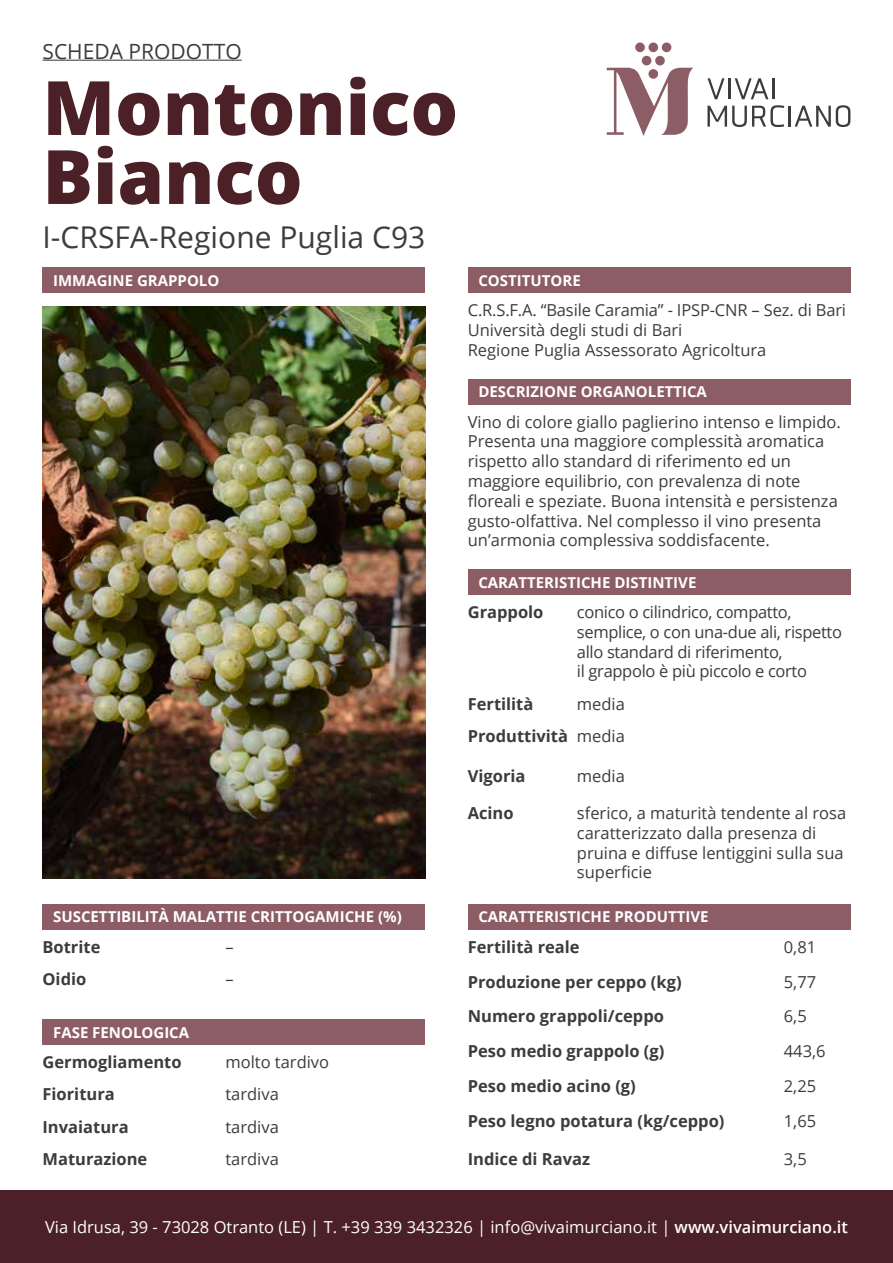
<style>
.page{position:relative;width:893px;height:1263px;background:#fff}
.page>*{position:absolute;margin:0;border:0;box-sizing:border-box;transform-origin:0 0}
.t1{font:800 75px/69px "Open Sans";color:#4b2026}
.t2{font:30px "Open Sans";color:#3c3c3b}
.t3{font:21px "Open Sans";color:#3c3c3b}
.t4{font:16.5px/19.8px "Open Sans";color:#3c3c3b}
.t5{font:700 16.5px/32.4px "Open Sans";color:#3c3c3b;text-align:right}
.t6{font:16.5px/19.8px "Open Sans";letter-spacing:-.02em;color:#3c3c3b}
.t7{font:16.5px "Open Sans";color:#fff}
.t8{font:700 15px "Open Sans";color:#fff}
.s1{font-weight:400}
.s2{font-weight:600}
</style>
<div class="page">
<div style="left:0;top:1191px;width:893px;height:72px;background:#4b2026"></div>
<svg style="left:607px;top:67px;width:86px;height:69px"></svg>
<div style="left:648px;top:69px;width:10px;height:10px;background:#8d5d66;border-radius:50%"></div>
<div style="left:655px;top:56px;width:10px;height:9px;background:#8d5d66;border-radius:50%"></div>
<div style="left:642px;top:56px;width:9px;height:9px;background:#8d5d66;border-radius:50%"></div>
<div style="left:648px;top:43px;width:10px;height:9px;background:#8d5d66;border-radius:50%"></div>
<div style="left:662px;top:43px;width:9px;height:9px;background:#8d5d66;border-radius:50%"></div>
<div style="left:635px;top:43px;width:10px;height:9px;background:#8d5d66;border-radius:50%"></div>
<svg style="left:707px;top:105px;width:77px;height:22px"></svg>
<hr style="left:788px;top:106px;width:3px;height:21px;background:#3c3c3b">
<svg style="left:795px;top:105px;width:55px;height:22px"></svg>
<svg style="left:707px;top:78px;width:18px;height:21px"></svg>
<hr style="left:728px;top:78px;width:3px;height:21px;background:#3c3c3b">
<svg style="left:735px;top:78px;width:33px;height:21px"></svg>
<hr style="left:772px;top:78px;width:3px;height:21px;background:#3c3c3b">
<hr style="left:43px;top:60px;width:199px;height:1px;background:#3c3c3b">
<div style="left:468px;top:267px;width:382px;height:26px;background:#8d5d66"></div>
<div style="left:468px;top:379px;width:382px;height:25px;background:#8d5d66"></div>
<div style="left:468px;top:904px;width:382px;height:25px;background:#8d5d66"></div>
<div style="left:468px;top:569px;width:382px;height:26px;background:#8d5d66"></div>
<div style="left:43px;top:267px;width:382px;height:26px;background:#8d5d66"></div>
<img style="left:43px;top:307px;width:382px;height:571px">
<div style="left:43px;top:904px;width:382px;height:25px;background:#8d5d66"></div>
<div style="left:43px;top:1019px;width:382px;height:26px;background:#8d5d66"></div>
<p class="t3" style="left:43px;top:37px;width:201px">SCHEDA PRODOTTO</p>
<h1 class="t1" style="left:43px;top:69px;width:417px">Montonico<br>Bianco</h1>
<h2 class="t2" style="left:43px;top:216px;width:384px">I-CRSFA-Regione Puglia C93</h2>
<p class="t8" style="left:53px;top:270px;width:168px">IMMAGINE GRAPPOLO</p>
<p class="t8" style="left:53px;top:906px;width:350px">SUSCETTIBILITÀ MALATTIE CRITTOGAMICHE (%)</p>
<p class="t5" style="left:43px;top:930px;width:59px">Botrite</p>
<p class="t4" style="left:225px;top:936px;width:10px">–</p>
<p class="t5" style="left:43px;top:962px;width:45px">Oidio</p>
<p class="t4" style="left:225px;top:969px;width:10px">–</p>
<p class="t8" style="left:53px;top:1022px;width:138px">FASE FENOLOGICA</p>
<p class="t5" style="left:43px;top:1045px;width:141px">Germogliamento</p>
<p class="t4" style="left:225px;top:1052px;width:105px">molto tardivo</p>
<p class="t5" style="left:43px;top:1078px;width:74px">Fioritura</p>
<p class="t4" style="left:225px;top:1084px;width:55px">tardiva</p>
<p class="t5" style="left:43px;top:1110px;width:88px">Invaiatura</p>
<p class="t4" style="left:225px;top:1116px;width:55px">tardiva</p>
<p class="t5" style="left:43px;top:1143px;width:106px">Maturazione</p>
<p class="t4" style="left:225px;top:1149px;width:55px">tardiva</p>
<p class="t8" style="left:478px;top:270px;width:104px">COSTITUTORE</p>
<p class="t4" style="left:468px;top:300px;width:380px">C.R.S.F.A. “Basile Caramia” - IPSP-CNR – Sez. di Bari<br>Università degli studi di Bari<br>Regione Puglia Assessorato Agricoltura</p>
<p class="t8" style="left:478px;top:381px;width:230px">DESCRIZIONE ORGANOLETTICA</p>
<p class="t4" style="left:468px;top:411px;width:375px">Vino di colore giallo paglierino intenso e limpido.<br>Presenta una maggiore complessità aromatica rispetto allo standard di riferimento ed un maggiore equilibrio, con prevalenza di note floreali e speziate. Buona intensità e persistenza gusto-olfattiva. Nel complesso il vino presenta un’armonia complessiva soddisfacente.</p>
<p class="t8" style="left:478px;top:572px;width:220px">CARATTERISTICHE DISTINTIVE</p>
<p class="t5" style="left:468px;top:595px;width:77px">Grappolo</p>
<p class="t6" style="left:577px;top:602px;width:267px">conico o cilindrico, compatto, semplice, o con una-due ali, rispetto allo standard di riferimento,<br>il grappolo è più piccolo e corto</p>
<p class="t5" style="left:468px;top:687px;width:67px">Fertilità</p>
<p class="t5" style="left:468px;top:687px;width:159px"><span class="s1">media<br></span>Produttività <span class="s1">media</span></p>
<p class="t5" style="left:468px;top:759px;width:59px">Vigoria</p>
<p class="t4" style="left:577px;top:765px;width:50px">media</p>
<p class="t5" style="left:468px;top:796px;width:47px">Acino</p>
<p class="t4" style="left:577px;top:802px;width:271px">sferico, a maturità tendente al rosa caratterizzato dalla presenza di pruina e diffuse lentiggini sulla sua superficie</p>
<p class="t8" style="left:478px;top:906px;width:232px">CARATTERISTICHE PRODUTTIVE</p>
<p class="t5" style="left:468px;top:930px;width:113px">Fertilità reale</p>
<p class="t4" style="left:784px;top:936px;width:34px">0,81</p>
<p class="t5" style="left:468px;top:965px;width:215px">Produzione per ceppo (kg)</p>
<p class="t4" style="left:784px;top:971px;width:34px">5,77</p>
<p class="t5" style="left:468px;top:1000px;width:198px">Numero grappoli/ceppo</p>
<p class="t4" style="left:784px;top:1006px;width:24px">6,5</p>
<p class="t5" style="left:468px;top:1035px;width:198px">Peso medio grappolo (g)</p>
<p class="t4" style="left:784px;top:1041px;width:43px">443,6</p>
<p class="t5" style="left:468px;top:1069px;width:170px">Peso medio acino (g)</p>
<p class="t4" style="left:784px;top:1076px;width:34px">2,25</p>
<p class="t5" style="left:468px;top:1104px;width:258px">Peso legno potatura (kg/ceppo)</p>
<p class="t4" style="left:784px;top:1110px;width:34px">1,65</p>
<p class="t5" style="left:468px;top:1143px;width:124px">Indice di Ravaz</p>
<p class="t4" style="left:784px;top:1149px;width:24px">3,5</p>
<p class="t7" style="left:45px;top:1216px;width:804px">Via Idrusa, 39 - 73028 Otranto (LE) | T. +39 339 3432326 | info@vivaimurciano.it | <span class="s2">www.vivaimurciano.it</span></p>
</div>
